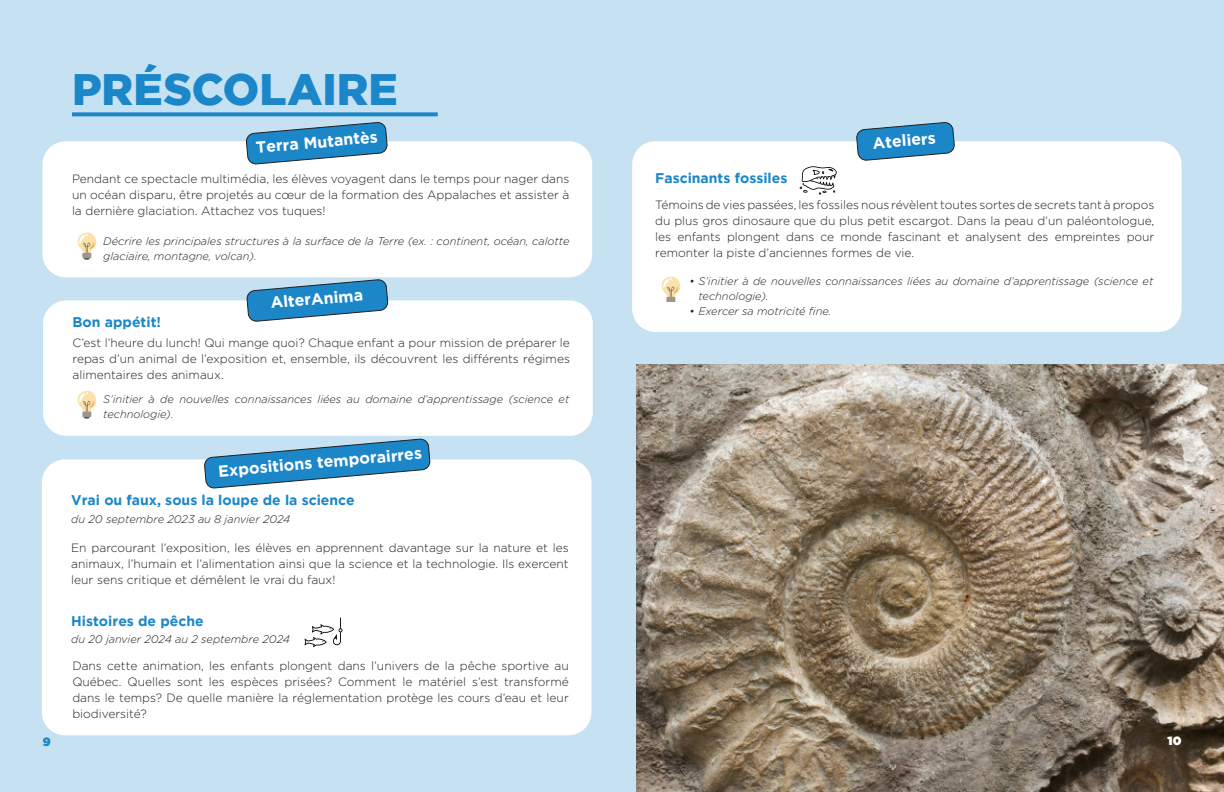
<style>
.page{position:relative;width:1224px;height:792px;background:#c6e1f1}
.page>*{position:absolute;margin:0;border:0;box-sizing:border-box;transform-origin:0 0}
.t1{font:900 44px "Gotham";color:#1b87c9}
.t2{font:700 16px "Gotham";color:#fff}
.t3{font:700 14px "Gotham";color:#1b87c9}
.t4{font:300 12px/16px "Gotham";color:#231f20;text-align:justify}
.t5{font:900 12px "Gotham";color:#fff}
.t6{font:900 12px "Gotham";color:#1b87c9}
.t7{font:italic 300 11px/15px "Gotham Rounded";color:#231f20}
</style>
<div class="page">
<svg style="left:72px;top:112px;width:366px;height:4px"></svg>
<img style="left:636px;top:365px;width:588px;height:427px">
<div style="left:43px;top:141px;width:549px;height:136px;background:#fff;border-radius:23px"></div>
<svg style="left:246px;top:122px;width:141px;height:42px;background:#4e9ccb"></svg>
<div style="left:632px;top:141px;width:549px;height:191px;background:#fff;border-radius:23px"></div>
<svg style="left:856px;top:122px;width:99px;height:39px;background:#4697c8"></svg>
<svg style="left:800px;top:166px;width:37px;height:29px"></svg>
<img style="left:661px;top:276px;width:20px;height:26px">
<img style="left:77px;top:232px;width:20px;height:28px">
<div style="left:43px;top:300px;width:550px;height:136px;background:#fff;border-radius:23px"></div>
<svg style="left:247px;top:279px;width:141px;height:43px;background:#529ecc"></svg>
<img style="left:77px;top:390px;width:20px;height:29px">
<div style="left:42px;top:459px;width:549px;height:276px;background:#fff;border-radius:23px"></div>
<svg style="left:204px;top:439px;width:226px;height:49px"></svg>
<svg style="left:305px;top:618px;width:38px;height:29px"></svg>
<p class="t1" style="left:72px;top:64px;width:327px">PRÉSCOLAIRE</p>
<p class="t2" style="left:255px;top:138px;width:124px;rotate:-5deg">Terra Mutantès</p>
<p class="t4" style="left:72px;top:170px;width:499px">Pendant ce spectacle multimédia, les élèves voyagent dans le temps pour nager dans un océan disparu, être projetés au cœur de la formation des Appalaches et assister à la dernière glaciation. Attachez vos tuques!</p>
<p class="t7" style="left:103px;top:234px;width:468px">Décrire les principales structures à la surface de la Terre (ex. : continent, océan, calotte glaciaire, montagne, volcan).</p>
<p class="t3" style="left:73px;top:314px;width:90px">Bon appétit!</p>
<p class="t2" style="left:270px;top:294px;width:94px;rotate:-5deg">AlterAnima</p>
<p class="t4" style="left:73px;top:334px;width:499px">C’est l’heure du lunch! Qui mange quoi? Chaque enfant a pour mission de préparer le repas d’un animal de l’exposition et, ensemble, ils découvrent les différents régimes alimentaires des animaux.</p>
<p class="t7" style="left:103px;top:391px;width:468px">S’initier à de nouvelles connaissances liées au domaine d’apprentissage (science et technologie).</p>
<p class="t2" style="left:217px;top:462px;width:206px;rotate:-5deg">Expositions temporairres</p>
<p class="t3" style="left:71px;top:492px;width:285px">Vrai ou faux, sous la loupe de la science</p>
<p class="t7" style="left:71px;top:511px;width:221px">du 20 septembre 2023 au 8 janvier 2024</p>
<p class="t4" style="left:71px;top:539px;width:499px">En parcourant l’exposition, les élèves en apprennent davantage sur la nature et les animaux, l’humain et l’alimentation ainsi que la science et la technologie. Ils exercent leur sens critique et démêlent le vrai du faux!</p>
<p class="t3" style="left:71px;top:613px;width:134px">Histoires de pêche</p>
<p class="t7" style="left:71px;top:632px;width:220px">du 20 janvier 2024 au 2 septembre 2024</p>
<p class="t4" style="left:72px;top:658px;width:498px">Dans cette animation, les enfants plongent dans l’univers de la pêche sportive au Québec. Quelles sont les espèces prisées? Comment le matériel s’est transformé dans le temps? De quelle manière la réglementation protège les cours d’eau et leur biodiversité?</p>
<p class="t2" style="left:872px;top:134px;width:65px;rotate:-5deg">Ateliers</p>
<p class="t3" style="left:655px;top:170px;width:134px">Fascinants fossiles</p>
<p class="t4" style="left:655px;top:197px;width:501px">Témoins de vies passées, les fossiles nous révèlent toutes sortes de secrets tant à propos du plus gros dinosaure que du plus petit escargot. Dans la peau d’un paléontologue, les enfants plongent dans ce monde fascinant et analysent des empreintes pour remonter la piste d’anciennes formes de vie.</p>
<p class="t7" style="left:698px;top:274px;width:457px;text-indent:-9px">• S’initier à de nouvelles connaissances liées au domaine d’apprentissage (science et technologie).</p>
<p class="t7" style="left:689px;top:304px;width:143px">• Exercer sa motricité fine.</p>
<p class="t6" style="left:43px;top:733px;width:9px">9</p>
<p class="t5" style="left:1168px;top:732px;width:15px">10</p>
</div>
